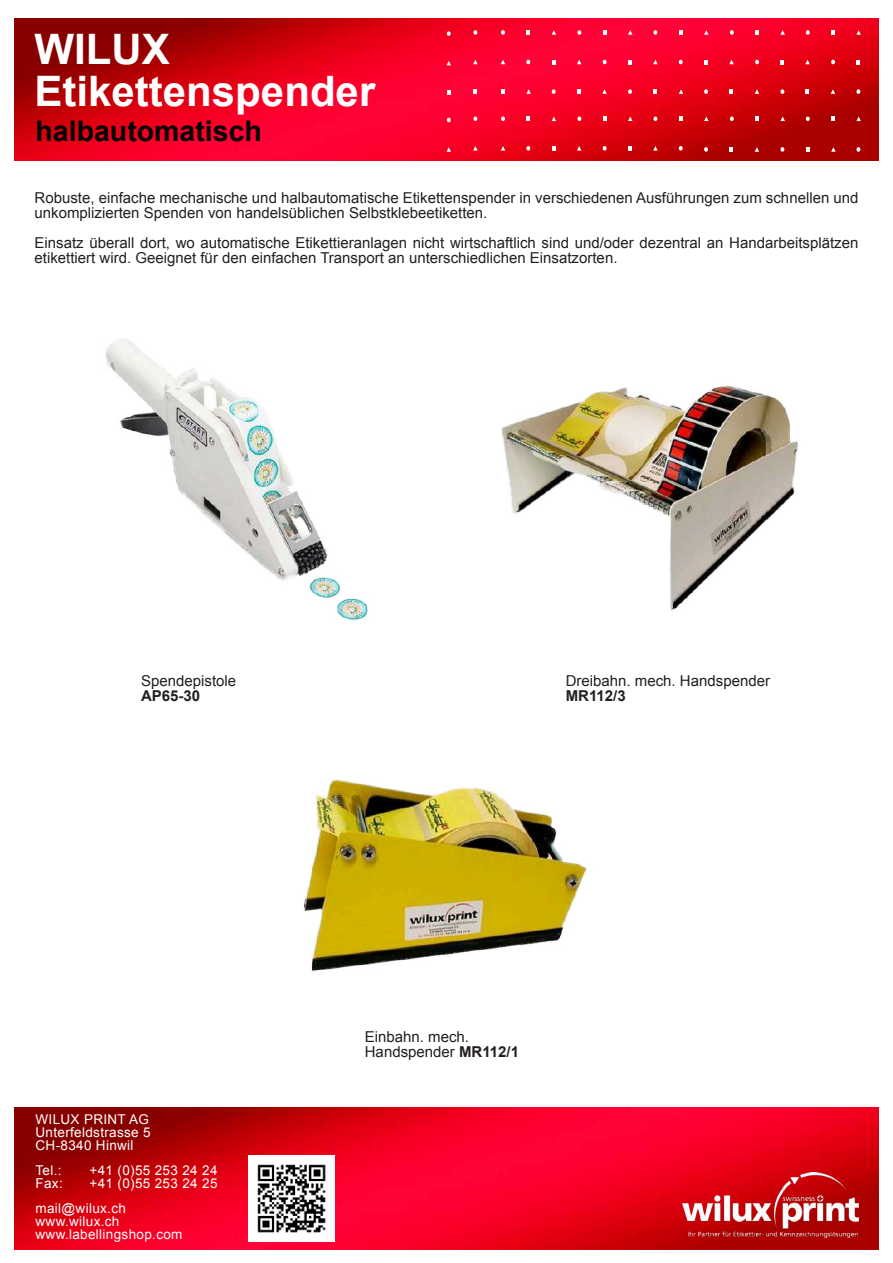
<style>
.page{position:relative;width:893px;height:1263px;background:#fff}
.page>*{position:absolute;margin:0;border:0;box-sizing:border-box;transform-origin:0 0}
.t1{font:700 42px/42px "Arial";color:#fff}
.t2{font:700 28.5px "Arial";color:#000}
.t3{font:15px/15px "Arial";color:#231f20}
.t4{font:700 15px "Arial";color:#231f20}
.t5{font:13.5px/12.8px "Arial";letter-spacing:.025em;color:#fff}
.s1{font-weight:700}
</style>
<div class="page">
<img style="left:14px;top:18px;width:865px;height:142px">
<svg style="left:501px;top:116px;width:4px;height:5px"></svg>
<svg style="left:501px;top:30px;width:4px;height:5px"></svg>
<svg style="left:653px;top:116px;width:4px;height:5px"></svg>
<svg style="left:653px;top:30px;width:4px;height:5px"></svg>
<svg style="left:526px;top:146px;width:4px;height:5px"></svg>
<svg style="left:526px;top:60px;width:4px;height:4px"></svg>
<svg style="left:679px;top:146px;width:4px;height:5px"></svg>
<svg style="left:679px;top:60px;width:4px;height:4px"></svg>
<svg style="left:552px;top:89px;width:3px;height:5px"></svg>
<svg style="left:704px;top:89px;width:4px;height:5px"></svg>
<svg style="left:577px;top:116px;width:4px;height:5px"></svg>
<svg style="left:577px;top:30px;width:4px;height:5px"></svg>
<svg style="left:730px;top:116px;width:4px;height:5px"></svg>
<svg style="left:730px;top:30px;width:4px;height:5px"></svg>
<svg style="left:603px;top:146px;width:4px;height:5px"></svg>
<svg style="left:603px;top:60px;width:4px;height:4px"></svg>
<svg style="left:755px;top:60px;width:4px;height:4px"></svg>
<svg style="left:628px;top:89px;width:4px;height:5px"></svg>
<svg style="left:780px;top:89px;width:4px;height:5px"></svg>
<svg style="left:526px;top:116px;width:4px;height:5px"></svg>
<svg style="left:526px;top:30px;width:4px;height:5px"></svg>
<svg style="left:679px;top:116px;width:4px;height:5px"></svg>
<svg style="left:679px;top:30px;width:4px;height:5px"></svg>
<svg style="left:552px;top:146px;width:3px;height:5px"></svg>
<svg style="left:552px;top:60px;width:3px;height:4px"></svg>
<svg style="left:704px;top:60px;width:4px;height:4px"></svg>
<svg style="left:577px;top:89px;width:4px;height:5px"></svg>
<svg style="left:729px;top:89px;width:4px;height:5px"></svg>
<svg style="left:501px;top:89px;width:4px;height:5px"></svg>
<svg style="left:653px;top:89px;width:4px;height:5px"></svg>
<svg style="left:603px;top:116px;width:4px;height:5px"></svg>
<svg style="left:603px;top:30px;width:4px;height:5px"></svg>
<svg style="left:755px;top:116px;width:4px;height:5px"></svg>
<svg style="left:755px;top:30px;width:4px;height:5px"></svg>
<svg style="left:628px;top:146px;width:4px;height:5px"></svg>
<svg style="left:628px;top:60px;width:4px;height:4px"></svg>
<svg style="left:780px;top:60px;width:4px;height:4px"></svg>
<svg style="left:552px;top:116px;width:4px;height:5px"></svg>
<svg style="left:552px;top:30px;width:4px;height:5px"></svg>
<svg style="left:704px;top:116px;width:4px;height:5px"></svg>
<svg style="left:704px;top:30px;width:4px;height:5px"></svg>
<svg style="left:577px;top:146px;width:4px;height:5px"></svg>
<svg style="left:577px;top:60px;width:4px;height:4px"></svg>
<svg style="left:729px;top:60px;width:5px;height:4px"></svg>
<svg style="left:602px;top:89px;width:5px;height:5px"></svg>
<svg style="left:755px;top:89px;width:4px;height:5px"></svg>
<svg style="left:526px;top:89px;width:5px;height:5px"></svg>
<svg style="left:679px;top:89px;width:4px;height:5px"></svg>
<svg style="left:628px;top:116px;width:4px;height:5px"></svg>
<svg style="left:628px;top:30px;width:4px;height:5px"></svg>
<svg style="left:780px;top:116px;width:5px;height:5px"></svg>
<svg style="left:856px;top:147px;width:4px;height:5px"></svg>
<svg style="left:704px;top:147px;width:4px;height:5px"></svg>
<svg style="left:780px;top:147px;width:4px;height:5px"></svg>
<svg style="left:729px;top:147px;width:4px;height:5px"></svg>
<svg style="left:806px;top:147px;width:4px;height:5px"></svg>
<svg style="left:755px;top:147px;width:4px;height:5px"></svg>
<svg style="left:831px;top:147px;width:4px;height:5px"></svg>
<svg style="left:780px;top:30px;width:5px;height:5px"></svg>
<svg style="left:806px;top:116px;width:4px;height:5px"></svg>
<svg style="left:806px;top:30px;width:4px;height:5px"></svg>
<svg style="left:831px;top:60px;width:4px;height:4px"></svg>
<svg style="left:856px;top:89px;width:4px;height:5px"></svg>
<svg style="left:805px;top:89px;width:4px;height:5px"></svg>
<svg style="left:831px;top:116px;width:4px;height:5px"></svg>
<svg style="left:831px;top:30px;width:4px;height:5px"></svg>
<svg style="left:856px;top:60px;width:4px;height:4px"></svg>
<svg style="left:805px;top:60px;width:5px;height:4px"></svg>
<svg style="left:831px;top:89px;width:4px;height:5px"></svg>
<svg style="left:856px;top:116px;width:5px;height:5px"></svg>
<svg style="left:856px;top:30px;width:5px;height:5px"></svg>
<svg style="left:501px;top:146px;width:4px;height:5px"></svg>
<svg style="left:501px;top:60px;width:4px;height:4px"></svg>
<svg style="left:473px;top:116px;width:4px;height:5px"></svg>
<svg style="left:473px;top:30px;width:4px;height:5px"></svg>
<svg style="left:473px;top:89px;width:4px;height:5px"></svg>
<svg style="left:473px;top:146px;width:5px;height:5px"></svg>
<svg style="left:473px;top:60px;width:5px;height:4px"></svg>
<svg style="left:447px;top:118px;width:4px;height:4px"></svg>
<svg style="left:447px;top:31px;width:4px;height:5px"></svg>
<svg style="left:447px;top:90px;width:4px;height:5px"></svg>
<svg style="left:446px;top:147px;width:5px;height:5px"></svg>
<svg style="left:446px;top:61px;width:5px;height:4px"></svg>
<svg style="left:653px;top:146px;width:5px;height:5px"></svg>
<svg style="left:653px;top:60px;width:5px;height:4px"></svg>
<img style="left:304px;top:779px;width:283px;height:192px">
<img style="left:502px;top:385px;width:297px;height:226px">
<img style="left:105px;top:339px;width:263px;height:282px">
<img style="left:14px;top:1107px;width:865px;height:142px">
<img style="left:683px;top:1172px;width:175px;height:66px">
<img style="left:248px;top:1155px;width:87px;height:87px">
<h1 class="t1" style="left:35px;top:32px;width:342px">WILUX<br>Etikettenspender</h1>
<h2 class="t2" style="left:36px;top:120px;width:228px">halbautomatisch</h2>
<p class="t3" style="left:35px;top:192px;width:825px">Robuste, einfache mechanische und halbautomatische Etikettenspender in verschiedenen Ausführungen zum schnellen und unkomplizierten Spenden von handelsüblichen Selbstklebeetiketten.</p>
<p class="t3" style="left:35px;top:237px;width:825px">Einsatz überall dort, wo automatische Etikettieranlagen nicht wirtschaftlich sind und/oder dezentral an Handarbeitsplätzen etikettiert wird. Geeignet für den einfachen Transport an unterschiedlichen Einsatzorten.</p>
<p class="t3" style="left:141px;top:675px;width:97px">Spendepistole</p>
<p class="t4" style="left:141px;top:690px;width:61px">AP65-30</p>
<p class="t3" style="left:566px;top:675px;width:206px">Dreibahn. mech. Handspender</p>
<p class="t4" style="left:566px;top:690px;width:62px">MR112/3</p>
<p class="t5" style="left:36px;top:1114px;width:117px;text-align:justify">WILUX PRINT AG Unterfeldstrasse 5<br>CH-8340 Hinwil</p>
<p class="t5" style="left:36px;top:1165px;width:28px">Tel.:</p>
<p class="t5" style="left:90px;top:1165px;width:129px">+41 (0)55 253 24 24</p>
<p class="t5" style="left:36px;top:1178px;width:29px">Fax:</p>
<p class="t5" style="left:36px;top:1171px;width:183px;line-height:25.5px;text-indent:54px">+41 (0)55 253 24 25 mail@wilux.ch</p>
<p class="t5" style="left:36px;top:1216px;width:148px">www.wilux.ch www.labellingshop.com</p>
<p class="t3" style="left:365px;top:1031px;width:156px">Einbahn. mech.<br>Handspender <span class="s1">MR112/1</span></p>
</div>
